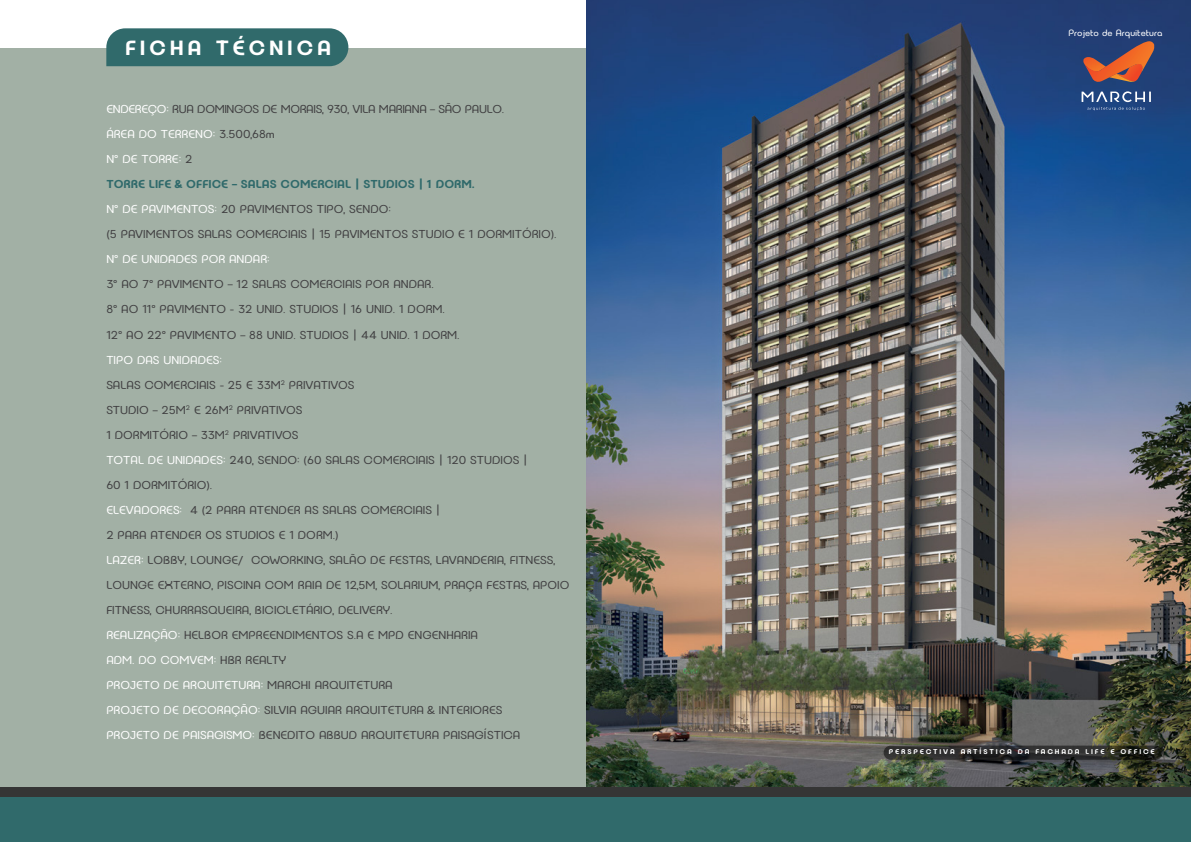
<style>
.page{position:relative;width:1191px;height:842px;background:#a2b0a5}
.page>*{position:absolute;margin:0;border:0;box-sizing:border-box;transform-origin:0 0}
.t1{font:800 17.9px "Never Mind Bauhaus";letter-spacing:.2em;color:#fff}
.t2{font:500 10px "Never Mind Bauhaus";color:#414042}
.t3{font:500 10px "Never Mind Bauhaus";color:#fff}
.t4{font:500 10px "Never Mind Bauhaus";letter-spacing:-.03em;color:#414042}
.t5{font:800 10px "Never Mind Bauhaus";color:#306a6b}
.t6{font:500 8px "Never Mind Bauhaus";color:#fff}
.t7{font:800 6px "Never Mind Bauhaus";letter-spacing:.3em;color:#fff}
.s1{color:#fff}
.s2{color:#414042}
</style>
<div class="page">
<div style="left:0;top:0;width:587px;height:47px;background:#fff"></div>
<img style="left:586px;top:0;width:605px;height:787px">
<svg style="left:883px;top:746px;width:279px;height:14px;background:#2b2b29"></svg>
<div style="left:106px;top:28px;width:242px;height:38px;background:#306a6b"></div>
<img style="left:1082px;top:57px;width:2px;height:25px">
<img style="left:1084px;top:41px;width:70px;height:43px">
<svg style="left:1081px;top:91px;width:69px;height:19px"></svg>
<div style="left:0;top:797px;width:1191px;height:45px;background:#306a6b"></div>
<div style="left:0;top:787px;width:1191px;height:10px;background:#353535"></div>
<h1 class="t1" style="left:125px;top:32px;width:207px">FICHA TÉCNICA</h1>
<p class="t4" style="left:106px;top:101px;width:399px"><span class="s1">ENDEREÇO:</span> RUA DOMINGOS DE MORAIS, 930, VILA MARIANA – SÃO PAULO.</p>
<p class="t3" style="left:106px;top:126px;width:170px">ÁREA DO TERRENO: <span class="s2">3.500,68m</span></p>
<p class="t3" style="left:106px;top:151px;width:88px">N° DE TORRE: <span class="s2">2</span></p>
<p class="t5" style="left:106px;top:176px;width:370px">TORRE LIFE &amp; OFFICE – SALAS COMERCIAL | STUDIOS | 1 DORM.</p>
<p class="t2" style="left:106px;top:201px;width:286px"><span class="s1">N° DE PAVIMENTOS:</span> 20 PAVIMENTOS TIPO, SENDO:</p>
<p class="t2" style="left:106px;top:226px;width:452px">(5 PAVIMENTOS SALAS COMERCIAIS | 15 PAVIMENTOS STUDIO E 1 DORMITÓRIO).</p>
<p class="t3" style="left:106px;top:251px;width:165px">N° DE UNIDADES POR ANDAR:</p>
<p class="t2" style="left:106px;top:276px;width:329px">3° AO 7° PAVIMENTO – 12 SALAS COMERCIAIS POR ANDAR.</p>
<p class="t2" style="left:106px;top:301px;width:340px">8° AO 11° PAVIMENTO - 32 UNID. STUDIOS | 16 UNID. 1 DORM.</p>
<p class="t2" style="left:106px;top:326px;width:355px">12° AO 22° PAVIMENTO – 88 UNID. STUDIOS | 44 UNID. 1 DORM.</p>
<p class="t3" style="left:106px;top:351px;width:117px">TIPO DAS UNIDADES:</p>
<p class="t2" style="left:106px;top:376px;width:249px">SALAS COMERCIAIS - 25 E 33M<sup>2</sup> PRIVATIVOS</p>
<p class="t2" style="left:106px;top:401px;width:198px">STUDIO – 25M<sup>2</sup> E 26M<sup>2</sup> PRIVATIVOS</p>
<p class="t2" style="left:106px;top:426px;width:194px">1 DORMITÓRIO – 33M<sup>2</sup> PRIVATIVOS</p>
<p class="t2" style="left:106px;top:451px;width:423px"><span class="s1">TOTAL DE UNIDADES:</span> 240, SENDO: (60 SALAS COMERCIAIS | 120 STUDIOS |</p>
<p class="t2" style="left:106px;top:476px;width:107px">60 1 DORMITÓRIO).</p>
<p class="t2" style="left:106px;top:501px;width:335px"><span class="s1">ELEVADORES:</span> 4 (2 PARA ATENDER AS SALAS COMERCIAIS |</p>
<p class="t2" style="left:106px;top:526px;width:234px">2 PARA ATENDER OS STUDIOS E 1 DORM.)</p>
<p class="t2" style="left:106px;top:551px;width:450px"><span class="s1">LAZER:</span> LOBBY, LOUNGE/ COWORKING, SALÃO DE FESTAS, LAVANDERIA, FITNESS,</p>
<p class="t2" style="left:106px;top:576px;width:465px">LOUNGE EXTERNO, PISCINA COM RAIA DE 12,5M, SOLARIUM, PRAÇA FESTAS, APOIO</p>
<p class="t2" style="left:106px;top:601px;width:288px">FITNESS, CHURRASQUEIRA, BICICLETÁRIO, DELIVERY.</p>
<p class="t2" style="left:106px;top:626px;width:373px"><span class="s1">REALIZAÇÃO:</span> HELBOR EMPREENDIMENTOS S.A E MPD ENGENHARIA</p>
<p class="t3" style="left:106px;top:651px;width:181px">ADM. DO COMVEM: <span class="s2">HBR REALTY</span></p>
<p class="t3" style="left:106px;top:676px;width:288px">PROJETO DE ARQUITETURA: <span class="s2">MARCHI ARQUITETURA</span></p>
<p class="t2" style="left:106px;top:701px;width:398px"><span class="s1">PROJETO DE DECORAÇÃO:</span> SILVIA AGUIAR ARQUITETURA &amp; INTERIORES</p>
<p class="t2" style="left:106px;top:726px;width:415px"><span class="s1">PROJETO DE PAISAGISMO:</span> BENEDITO ABBUD ARQUITETURA PAISAGÍSTICA</p>
<p class="t6" style="left:1068px;top:26px;width:96px">Projeto de Arquitetura</p>
<p class="t7" style="left:889px;top:747px;width:267px">PERSPECTIVA ARTÍSTICA DA FACHADA LIFE E OFFICE</p>
</div>
